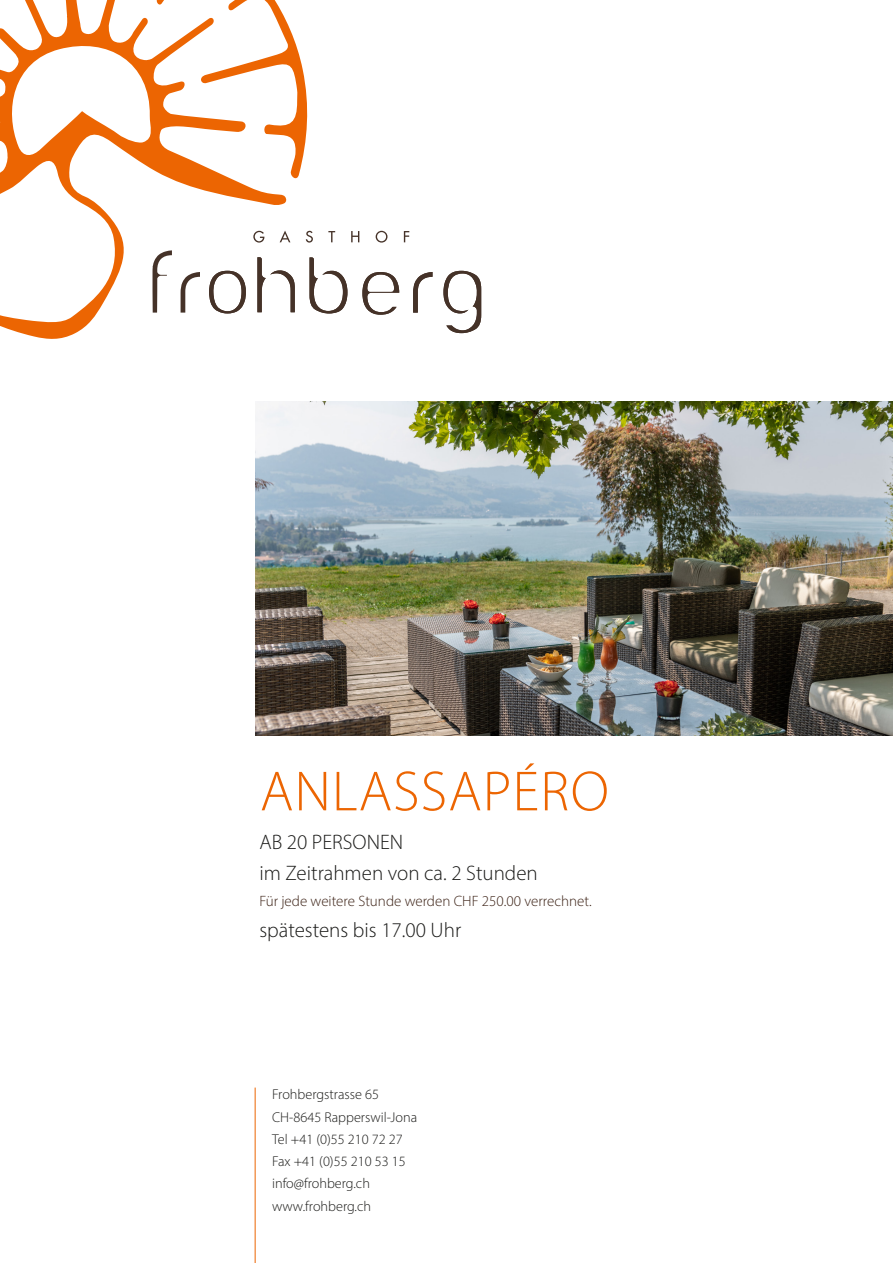
<style>
.page{position:relative;width:893px;height:1263px;background:#fff}
.page>*{position:absolute;margin:0;border:0;box-sizing:border-box;transform-origin:0 0}
.t1{font:300 57px "Myriad Pro";letter-spacing:.02em;color:#ec6502}
.t2{font:300 21px/31.2px "Myriad Pro";color:#1a1a18}
.t3{font:300 15px "Myriad Pro";color:#3b2115}
.t4{font:300 14.25px/22.2px "Myriad Pro";color:#1a1a18}
</style>
<div class="page">
<svg style="left:309px;top:257px;width:38px;height:56px"></svg>
<svg style="left:362px;top:272px;width:37px;height:43px"></svg>
<svg style="left:413px;top:272px;width:19px;height:41px"></svg>
<svg style="left:443px;top:271px;width:38px;height:62px"></svg>
<svg style="left:287px;top:272px;width:8px;height:40px"></svg>
<svg style="left:287px;top:235px;width:3px;height:7px"></svg>
<svg style="left:306px;top:231px;width:7px;height:12px"></svg>
<svg style="left:328px;top:231px;width:7px;height:11px"></svg>
<svg style="left:351px;top:231px;width:8px;height:11px"></svg>
<svg style="left:376px;top:231px;width:11px;height:12px"></svg>
<svg style="left:404px;top:231px;width:5px;height:11px"></svg>
<svg style="left:287px;top:23px;width:21px;height:156px"></svg>
<svg style="left:0;top:0;width:287px;height:339px"></svg>
<hr style="left:255px;top:1087px;width:1px;height:176px;background:#ec6502">
<img style="left:256px;top:401px;width:637px;height:335px">
<h1 class="t1" style="left:260px;top:757px;width:350px">ANLASSAPÉRO</h1>
<h2 class="t2" style="left:259px;top:826px;width:280px">AB 20 PERSONEN<br>im Zeitrahmen von ca. 2 Stunden</h2>
<p class="t3" style="left:259px;top:892px;width:334px">Für jede weitere Stunde werden CHF 250.00 verrechnet.</p>
<h2 class="t2" style="left:259px;top:914px;width:203px">spätestens bis 17.00 Uhr</h2>
<p class="t4" style="left:272px;top:1083px;width:147px">Frohbergstrasse 65<br>CH-8645 Rapperswil-Jona<br>Tel +41 (0)55 210 72 27<br>Fax +41 (0)55 210 53 15 info@frohberg.ch www.frohberg.ch</p>
</div>
